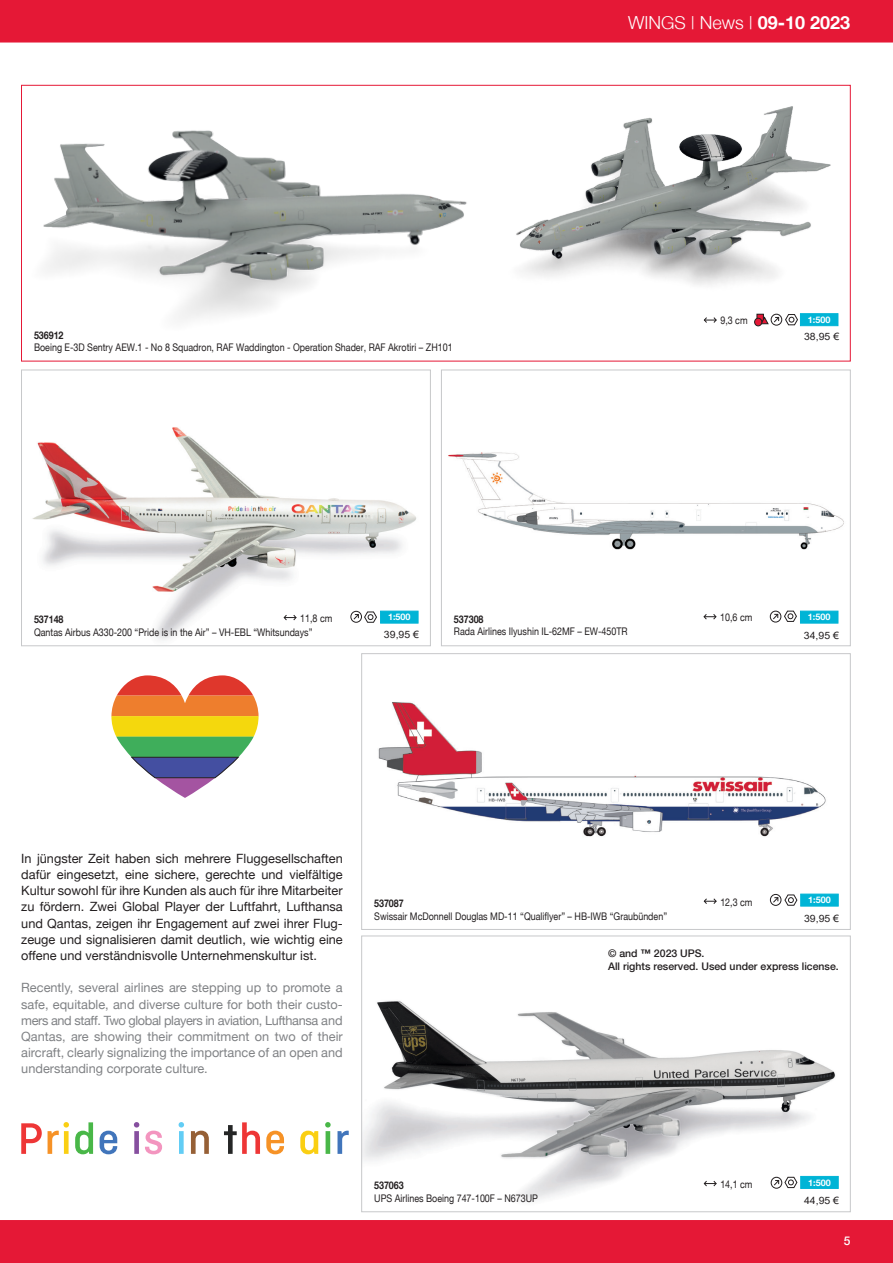
<style>
.page{position:relative;width:893px;height:1263px;background:#fff}
.page>*{position:absolute;margin:0;border:0;box-sizing:border-box;transform-origin:0 0}
.t1{font:300 18px "Helvetica Neue";color:#fff}
.t2{font:700 18px "Helvetica Neue";color:#fff}
.Fliesstext{font:12.75px/16.2px "Helvetica Neue";color:#231f20;text-align:justify}
.Fliesstext-2{font:12.75px/16.2px "Helvetica Neue";color:#808285;text-align:justify}
.t3{font:500 12px "Helvetica Neue";color:#fff}
.Artiklenummer{font:10.5px "Helvetica Neue";color:#231f20;scale:.85 1}
.Produktkennzeichnung{font:500 10.5px "Helvetica Neue";color:#231f20}
.Artiklenummer-2{font:700 10.5px "Helvetica Neue";letter-spacing:-.005em;color:#231f20;scale:.85 1}
.Preis_Farbe{font:10.05px "Arial";color:#231f20;scale:1.04 1}
.Dokumententitel{font:700 9px "Helvetica Neue";color:#fff}
.s1{font-weight:700}
</style>
<div class="page">
<img style="left:32px;top:427px;width:387px;height:213px">
<div style="left:21px;top:370px;width:410px;height:276px;border:1px solid #c7c8ca"></div>
<div style="left:0;top:1220px;width:893px;height:43px;background:#e51836"></div>
<div style="left:0;top:0;width:893px;height:43px;background:#e51836"></div>
<img style="left:363px;top:1001px;width:476px;height:201px">
<div style="left:361px;top:936px;width:489px;height:276px;border:1px solid #c7c8ca"></div>
<svg style="left:703px;top:1180px;width:14px;height:7px"></svg>
<div style="left:771px;top:1177px;width:11px;height:11px;border:1px solid #231f20;border-radius:50%"></div>
<img style="left:378px;top:702px;width:448px;height:135px">
<div style="left:361px;top:653px;width:489px;height:277px;border:1px solid #c7c8ca"></div>
<svg style="left:703px;top:898px;width:14px;height:6px"></svg>
<svg style="left:773px;top:1176px;width:25px;height:12px"></svg>
<svg style="left:703px;top:317px;width:14px;height:6px"></svg>
<div style="left:800px;top:313px;width:38px;height:13px;background:#00b4d6;border:1px solid #00b4d6"></div>
<div style="left:757px;top:314px;width:6px;height:7px;background:#de1835"></div>
<div style="left:757px;top:314px;width:7px;height:7px;border:1px solid #231f20"></div>
<div style="left:755px;top:318px;width:7px;height:8px;background:#e51836;border-radius:50%"></div>
<div style="left:754px;top:318px;width:8px;height:8px;border:1px solid #231f20;border-radius:50%"></div>
<svg style="left:760px;top:313px;width:38px;height:13px"></svg>
<div style="left:800px;top:894px;width:39px;height:12px;background:#00b4d6;border:1px solid #00b4d6"></div>
<div style="left:800px;top:1176px;width:39px;height:13px;background:#00b4d6;border:1px solid #00b4d6"></div>
<svg style="left:283px;top:614px;width:14px;height:7px"></svg>
<img style="left:448px;top:452px;width:396px;height:98px">
<div style="left:441px;top:370px;width:409px;height:276px;border:1px solid #c7c8ca"></div>
<svg style="left:703px;top:614px;width:14px;height:6px"></svg>
<div style="left:380px;top:611px;width:38px;height:12px;background:#00b4d6;border:1px solid #00b4d6"></div>
<div style="left:800px;top:611px;width:38px;height:12px;background:#00b4d6;border:1px solid #00b4d6"></div>
<div style="left:350px;top:611px;width:12px;height:12px;border:1px solid #231f20;border-radius:50%"></div>
<svg style="left:353px;top:611px;width:24px;height:12px"></svg>
<div style="left:770px;top:611px;width:11px;height:11px;border:1px solid #231f20;border-radius:50%"></div>
<svg style="left:772px;top:610px;width:25px;height:12px"></svg>
<img style="left:0;top:26px;width:522px;height:336px">
<img style="left:478px;top:51px;width:373px;height:252px">
<div style="left:770px;top:894px;width:11px;height:12px;border:1px solid #231f20;border-radius:50%"></div>
<svg style="left:772px;top:894px;width:26px;height:12px"></svg>
<svg style="left:111px;top:675px;width:148px;height:123px"></svg>
<svg style="left:21px;top:1123px;width:21px;height:31px"></svg>
<svg style="left:48px;top:1122px;width:21px;height:32px"></svg>
<svg style="left:75px;top:1122px;width:18px;height:32px"></svg>
<svg style="left:100px;top:1131px;width:17px;height:23px"></svg>
<svg style="left:134px;top:1122px;width:5px;height:32px"></svg>
<svg style="left:145px;top:1130px;width:17px;height:24px"></svg>
<svg style="left:179px;top:1122px;width:5px;height:32px"></svg>
<svg style="left:191px;top:1131px;width:18px;height:23px"></svg>
<svg style="left:224px;top:1122px;width:36px;height:32px"></svg>
<svg style="left:266px;top:1131px;width:18px;height:23px"></svg>
<svg style="left:300px;top:1131px;width:18px;height:23px"></svg>
<svg style="left:325px;top:1122px;width:6px;height:32px"></svg>
<svg style="left:337px;top:1131px;width:12px;height:23px"></svg>
<h1 class="t2" style="left:768px;top:10px;width:39px">3 04</h1>
<h1 class="t1" style="left:628px;top:12px;width:224px">WINGS | News | <span class="s1">09-10 2023</span></h1>
<p class="Artiklenummer-2" style="left:34px;top:328px;width:36px">536912</p>
<p class="Artiklenummer" style="left:34px;top:341px;width:494px">Boeing E-3D Sentry AEW.1 - No 8 Squadron, RAF Waddington - Operation Shader, RAF Akrotiri – ZH101</p>
<p class="Artiklenummer" style="left:720px;top:314px;width:34px">9,3 cm</p>
<p class="Dokumententitel" style="left:808px;top:314px;width:24px">1:500</p>
<p class="Preis_Farbe" style="left:804px;top:330px;width:35px">38,95 €</p>
<p class="Dokumententitel" style="left:388px;top:611px;width:24px">1:500</p>
<p class="Artiklenummer" style="left:720px;top:611px;width:39px">10,6 cm</p>
<p class="Dokumententitel" style="left:808px;top:611px;width:24px">1:500</p>
<p class="Artiklenummer" style="left:300px;top:612px;width:39px">11,8 cm</p>
<p class="Artiklenummer-2" style="left:454px;top:612px;width:36px">537308</p>
<p class="Artiklenummer" style="left:454px;top:625px;width:206px">Rada Airlines Ilyushin IL-62MF – EW-450TR</p>
<p class="Artiklenummer-2" style="left:34px;top:613px;width:36px">537148</p>
<p class="Artiklenummer" style="left:34px;top:626px;width:329px">Qantas Airbus A330-200 “Pride is in the Air” – VH-EBL “Whitsundays”</p>
<p class="Preis_Farbe" style="left:384px;top:627px;width:35px">39,95 €</p>
<p class="Preis_Farbe" style="left:804px;top:628px;width:35px">34,95 €</p>
<p class="Fliesstext" style="left:21px;top:851px;width:323px">In jüngster Zeit haben sich mehrere Fluggesellschaften dafür eingesetzt, eine sichere, gerechte und vielfältige Kultur sowohl für ihre Kunden als auch für ihre Mitarbeiter zu fördern. Zwei Global Player der Luftfahrt, Lufthansa und Qantas, zeigen ihr Engagement auf zwei ihrer Flug&shy;zeuge und signalisieren damit deutlich, wie wichtig eine offene und verständnisvolle Unternehmenskultur ist.</p>
<p class="Fliesstext-2" style="left:21px;top:980px;width:323px">Recently, several airlines are stepping up to promote a safe, equitable, and diverse culture for both their custo&shy;mers and staff. Two global players in aviation, Lufthansa and Qantas, are showing their commitment on two of their aircraft, clearly signalizing the importance of an open and understanding corporate culture.</p>
<p class="Artiklenummer-2" style="left:374px;top:897px;width:36px">537087</p>
<p class="Artiklenummer" style="left:374px;top:910px;width:346px">Swissair McDonnell Douglas MD-11 “Qualiflyer” – HB-IWB “Graubünden”</p>
<p class="Artiklenummer" style="left:720px;top:895px;width:39px">12,3 cm</p>
<p class="Dokumententitel" style="left:808px;top:894px;width:24px">1:500</p>
<p class="Preis_Farbe" style="left:804px;top:911px;width:35px">39,95 €</p>
<p class="Produktkennzeichnung" style="left:608px;top:947px;width:98px">© and <span class="s1">™</span> 2023 UPS.</p>
<p class="Produktkennzeichnung" style="left:608px;top:960px;width:232px">All rights reserved. Used under express license.</p>
<p class="Artiklenummer-2" style="left:374px;top:1179px;width:36px">537063</p>
<p class="Artiklenummer" style="left:374px;top:1192px;width:194px">UPS Airlines Boeing 747-100F – N673UP</p>
<p class="Artiklenummer" style="left:720px;top:1178px;width:39px">14,1 cm</p>
<p class="Dokumententitel" style="left:808px;top:1177px;width:24px">1:500</p>
<p class="Preis_Farbe" style="left:804px;top:1193px;width:35px">44,95 €</p>
<p class="t3" style="left:844px;top:1233px;width:8px">5</p>
</div>
